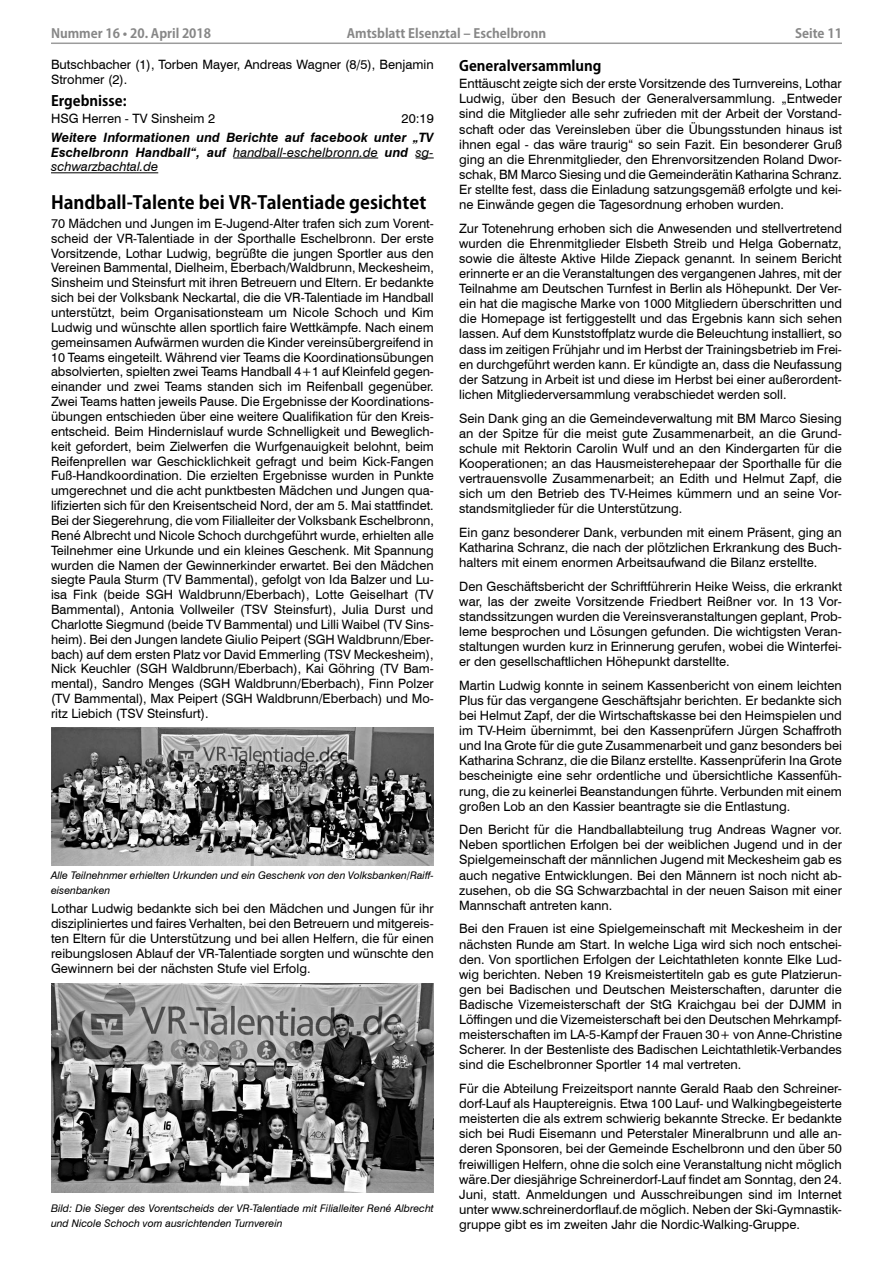
<style>
.page{position:relative;width:893px;height:1263px;background:#fff}
.page>*{position:absolute;margin:0;border:0;box-sizing:border-box;transform-origin:0 0}
.t1{font:700 18px "Koz Go Pro";color:#000}
.t2{font:700 14.25px "Koz Go Pro";color:#000}
.t3{font:12.9px/15.1px "Swiss 721 BT";color:#000;text-align:justify}
.t4{font:italic 700 12.9px/14.9px "Swiss 721 BT";letter-spacing:.005em;color:#000;text-align:justify}
.t5{font:700 12.75px "Koz Go Pro";color:#878787}
.t6{font:italic 10.5px/14.9px "Swiss 721 BT";color:#000}
.s1{font-weight:400}
</style>
<div class="page">
<hr style="left:51px;top:43px;width:791px;height:1px;background:#9c9c9c">
<hr style="left:233px;top:158px;width:145px;height:1px;background:#000">
<svg style="left:416px;top:158px;width:18px;height:1px"></svg>
<hr style="left:51px;top:172px;width:107px;height:1px;background:#000">
<img style="left:51px;top:727px;width:383px;height:139px">
<img style="left:51px;top:983px;width:383px;height:209px">
<p class="t5" style="left:51px;top:25px;width:162px">Nummer 16 • 20. April 2018</p>
<p class="t5" style="left:347px;top:25px;width:201px">Amtsblatt Elsenztal – Eschelbronn</p>
<p class="t5" style="left:795px;top:25px;width:48px">Seite 11</p>
<p class="t2" style="left:459px;top:57px;width:144px">Generalversammlung</p>
<p class="t3" style="left:459px;top:76px;width:384px">Enttäuscht zeigte sich der erste Vorsitzende des Turnvereins, Lothar Ludwig, über den Besuch der Generalversammlung. „Entweder sind die Mitglieder alle sehr zufrieden mit der Arbeit der Vorstand&shy;schaft oder das Vereinsleben über die Übungsstunden hinaus ist ihnen egal - das wäre traurig“ so sein Fazit. Ein besonderer Gruß ging an die Ehrenmitglieder, den Ehrenvorsitzenden Roland Dwor&shy;schak, BM Marco Siesing und die Gemeinderätin Katharina Schranz.<br>Er stellte fest, dass die Einladung satzungsgemäß erfolgte und kei&shy;ne Einwände gegen die Tagesordnung erhoben wurden.</p>
<p class="t3" style="left:459px;top:220px;width:384px">Zur Totenehrung erhoben sich die Anwesenden und stellvertretend wurden die Ehrenmitglieder Elsbeth Streib und Helga Gobernatz, sowie die älteste Aktive Hilde Ziepack genannt. In seinem Bericht erinnerte er an die Veranstaltungen des vergangenen Jahres, mit der Teilnahme am Deutschen Turnfest in Berlin als Höhepunkt. Der Ver&shy;ein hat die magische Marke von 1000 Mitgliedern überschritten und die Homepage ist fertiggestellt und das Ergebnis kann sich sehen lassen. Auf dem Kunststoffplatz wurde die Beleuchtung installiert, so dass im zeitigen Frühjahr und im Herbst der Trainingsbetrieb im Frei&shy;en durchgeführt werden kann. Er kündigte an, dass die Neufassung der Satzung in Arbeit ist und diese im Herbst bei einer außerordent&shy;lichen Mitgliederversammlung verabschiedet werden soll.</p>
<p class="t3" style="left:459px;top:410px;width:384px">Sein Dank ging an die Gemeindeverwaltung mit BM Marco Siesing an der Spitze für die meist gute Zusammenarbeit, an die Grund&shy;schule mit Rektorin Carolin Wulf und an den Kindergarten für die Kooperationen; an das Hausmeisterehepaar der Sporthalle für die vertrauensvolle Zusammenarbeit; an Edith und Helmut Zapf, die sich um den Betrieb des TV-Heimes kümmern und an seine Vor&shy;standsmitglieder für die Unterstützung.</p>
<p class="t3" style="left:459px;top:524px;width:384px">Ein ganz besonderer Dank, verbunden mit einem Präsent, ging an Katharina Schranz, die nach der plötzlichen Erkrankung des Buch&shy;halters mit einem enormen Arbeitsaufwand die Bilanz erstellte.</p>
<p class="t3" style="left:459px;top:578px;width:384px">Den Geschäftsbericht der Schriftführerin Heike Weiss, die erkrankt war, las der zweite Vorsitzende Friedbert Reißner vor. In 13 Vor&shy;standssitzungen wurden die Vereinsveranstaltungen geplant, Prob&shy;leme besprochen und Lösungen gefunden. Die wichtigsten Veran&shy;staltungen wurden kurz in Erinnerung gerufen, wobei die Winterfei&shy;er den gesellschaftlichen Höhepunkt darstellte.</p>
<p class="t3" style="left:459px;top:677px;width:384px">Martin Ludwig konnte in seinem Kassenbericht von einem leichten Plus für das vergangene Geschäftsjahr berichten. Er bedankte sich bei Helmut Zapf, der die Wirtschaftskasse bei den Heimspielen und im TV-Heim übernimmt, bei den Kassenprüfern Jürgen Schaffroth und Ina Grote für die gute Zusammenarbeit und ganz besonders bei Katharina Schranz, die die Bilanz erstellte. Kassenprüferin Ina Grote bescheinigte eine sehr ordentliche und übersichtliche Kassenfüh&shy;rung, die zu keinerlei Beanstandungen führte. Verbunden mit einem großen Lob an den Kassier beantragte sie die Entlastung.</p>
<p class="t3" style="left:459px;top:821px;width:384px">Den Bericht für die Handballabteilung trug Andreas Wagner vor.<br>Neben sportlichen Erfolgen bei der weiblichen Jugend und in der Spielgemeinschaft der männlichen Jugend mit Meckesheim gab es auch negative Entwicklungen. Bei den Männern ist noch nicht ab&shy;zusehen, ob die SG Schwarzbachtal in der neuen Saison mit einer Mannschaft antreten kann.</p>
<p class="t3" style="left:459px;top:921px;width:384px">Bei den Frauen ist eine Spielgemeinschaft mit Meckesheim in der nächsten Runde am Start. In welche Liga wird sich noch entschei&shy;den. Von sportlichen Erfolgen der Leichtathleten konnte Elke Lud&shy;wig berichten. Neben 19 Kreismeistertiteln gab es gute Platzierun&shy;gen bei Badischen und Deutschen Meisterschaften, darunter die Badische Vizemeisterschaft der StG Kraichgau bei der DJMM in Löffingen und die Vizemeisterschaft bei den Deutschen Mehrkampf&shy;meisterschaften im LA-5-Kampf der Frauen 30+ von Anne-Christine Scherer. In der Bestenliste des Badischen Leichtathletik-Verbandes sind die Eschelbronner Sportler 14 mal vertreten.</p>
<p class="t3" style="left:459px;top:1080px;width:384px">Für die Abteilung Freizeitsport nannte Gerald Raab den Schreiner&shy;dorf-Lauf als Hauptereignis. Etwa 100 Lauf- und Walkingbegeisterte meisterten die als extrem schwierig bekannte Strecke. Er bedankte sich bei Rudi Eisemann und Peterstaler Mineralbrunn und alle an&shy;deren Sponsoren, bei der Gemeinde Eschelbronn und den über 50 freiwilligen Helfern, ohne die solch eine Veranstaltung nicht möglich wäre.Der diesjährige Schreinerdorf-Lauf findet am Sonntag, den 24.<br>Juni, statt. Anmeldungen und Ausschreibungen sind im Internet unter www.schreinerdorflauf.de möglich. Neben der Ski-Gymnastik&shy;gruppe gibt es im zweiten Jahr die Nordic-Walking-Gruppe.</p>
<p class="t3" style="left:51px;top:57px;width:384px">Butschbacher (1), Torben Mayer, Andreas Wagner (8/5), Benjamin<br>Strohmer (2).</p>
<p class="t2" style="left:51px;top:91px;width:77px">Ergebnisse:</p>
<p class="t3" style="left:51px;top:110px;width:166px">HSG Herren - TV Sinsheim 2</p>
<p class="t3" style="left:402px;top:110px;width:34px">20:19</p>
<p class="t4" style="left:51px;top:129px;width:384px">Weitere Informationen und Berichte auf facebook unter „TV Eschelbronn Handball“, auf <span class="s1">handball-eschelbronn.de</span> und <span class="s1">sg&shy;schwarzbachtal.de</span></p>
<h1 class="t1" style="left:51px;top:191px;width:377px">Handball-Talente bei VR-Talentiade gesichtet</h1>
<p class="t3" style="left:51px;top:215px;width:384px">70 Mädchen und Jungen im E-Jugend-Alter trafen sich zum Vorent&shy;scheid der VR-Talentiade in der Sporthalle Eschelbronn. Der erste Vorsitzende, Lothar Ludwig, begrüßte die jungen Sportler aus den Vereinen Bammental, Dielheim, Eberbach/Waldbrunn, Meckesheim, Sinsheim und Steinsfurt mit ihren Betreuern und Eltern. Er bedankte sich bei der Volksbank Neckartal, die die VR-Talentiade im Handball unterstützt, beim Organisationsteam um Nicole Schoch und Kim Ludwig und wünschte allen sportlich faire Wettkämpfe. Nach einem gemeinsamen Aufwärmen wurden die Kinder vereinsübergreifend in 10 Teams eingeteilt. Während vier Teams die Koordinationsübungen absolvierten, spielten zwei Teams Handball 4+1 auf Kleinfeld gegen&shy;einander und zwei Teams standen sich im Reifenball gegenüber.<br>Zwei Teams hatten jeweils Pause. Die Ergebnisse der Koordinations&shy;übungen entschieden über eine weitere Qualifikation für den Kreis&shy;entscheid. Beim Hindernislauf wurde Schnelligkeit und Beweglich&shy;keit gefordert, beim Zielwerfen die Wurfgenauigkeit belohnt, beim Reifenprellen war Geschicklichkeit gefragt und beim Kick-Fangen Fuß-Handkoordination. Die erzielten Ergebnisse wurden in Punkte umgerechnet und die acht punktbesten Mädchen und Jungen qua&shy;lifizierten sich für den Kreisentscheid Nord, der am 5. Mai stattfindet.<br>Bei der Siegerehrung, die vom Filialleiter der Volksbank Eschelbronn, René Albrecht und Nicole Schoch durchgeführt wurde, erhielten alle Teilnehmer eine Urkunde und ein kleines Geschenk. Mit Spannung wurden die Namen der Gewinnerkinder erwartet. Bei den Mädchen siegte Paula Sturm (TV Bammental), gefolgt von Ida Balzer und Lu&shy;isa Fink (beide SGH Waldbrunn/Eberbach), Lotte Geiselhart (TV Bammental), Antonia Vollweiler (TSV Steinsfurt), Julia Durst und Charlotte Siegmund (beide TV Bammental) und Lilli Waibel (TV Sins&shy;heim). Bei den Jungen landete Giulio Peipert (SGH Waldbrunn/Eber&shy;bach) auf dem ersten Platz vor David Emmerling (TSV Meckesheim), Nick Keuchler (SGH Waldbrunn/Eberbach), Kai Göhring (TV Bam&shy;mental), Sandro Menges (SGH Waldbrunn/Eberbach), Finn Polzer (TV Bammental), Max Peipert (SGH Waldbrunn/Eberbach) und Mo&shy;ritz Liebich (TSV Steinsfurt).</p>
<p class="t6" style="left:51px;top:868px;width:384px">Alle Teilnehnmer erhielten Urkunden und ein Geschenk von den Volksbanken/Raiff&shy;eisenbanken</p>
<p class="t3" style="left:51px;top:901px;width:384px">Lothar Ludwig bedankte sich bei den Mädchen und Jungen für ihr diszipliniertes und faires Verhalten, bei den Betreuern und mitgereis&shy;ten Eltern für die Unterstützung und bei allen Helfern, die für einen reibungslosen Ablauf der VR-Talentiade sorgten und wünschte den Gewinnern bei der nächsten Stufe viel Erfolg.</p>
<p class="t6" style="left:51px;top:1201px;width:384px">Bild: Die Sieger des Vorentscheids der VR-Talentiade mit Filialleiter René Albrecht und Nicole Schoch vom ausrichtenden Turnverein</p>
</div>
